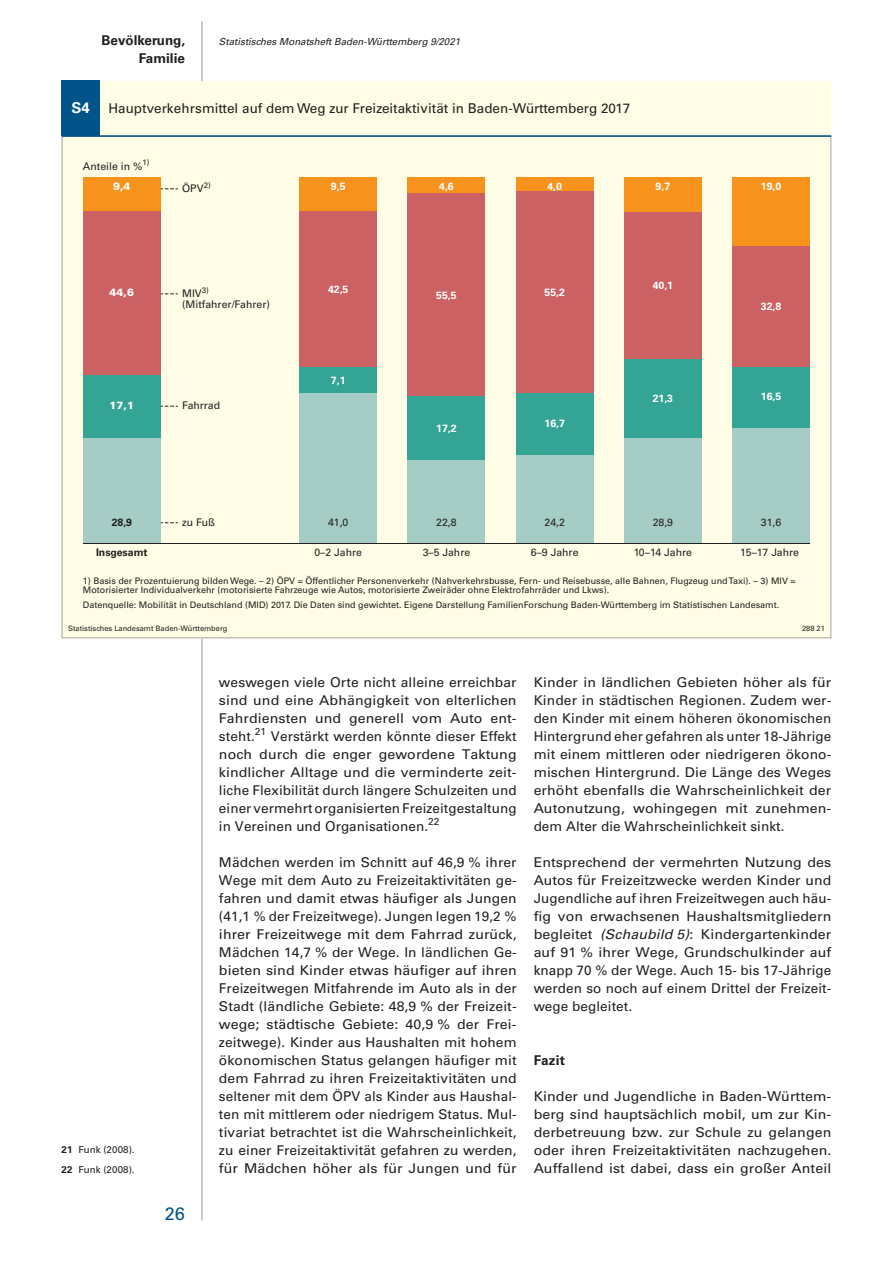
<style>
.page{position:relative;width:893px;height:1263px;background:#fff}
.page>*{position:absolute;margin:0;border:0;box-sizing:border-box;transform-origin:0 0}
.t1{font:18px "Univers";color:#01548a}
.Fließtext{font:13.5px/18px "Univers";letter-spacing:.005em;color:#231f20;text-align:justify}
.Fließtext-2{font:13.5px/18px "Univers";letter-spacing:.005em;color:#231f20;text-align:justify;scale:1.05 1}
.Kapitelzwischenübers{font:700 13.5px "Univers";color:#231f20}
.t2{font:10.5px/10.5px "Univers";color:#231f20}
.t3{font:700 10.5px "Univers";color:#fff}
.t4{font:700 10.5px "Univers";color:#231f20}
.t5{font:900 10.5px "Univers";color:#fff}
.t6{font:italic 9.75px "Univers";color:#231f20}
.t7{font:9.75px/20.2px "Univers";color:#231f20}
.t8{font:9px/9px "Univers";color:#231f20}
.t9{font:7.5px "Univers";color:#231f20}
.s1{font-weight:700;font-size:15px;color:#fff}
.s2{font-weight:700}
.s3{font-style:italic}
</style>
<div class="page">
<hr style="left:202px;top:21px;width:1px;height:1199px;background:#939598">
<div style="left:62px;top:81px;width:769px;height:557px;background:#fffde5"></div>
<svg style="left:62px;top:137px;width:769px;height:501px"></svg>
<div style="left:62px;top:81px;width:38px;height:55px;background:#01548a"></div>
<div style="left:83px;top:177px;width:78px;height:34px;background:#f7931d"></div>
<div style="left:299px;top:177px;width:78px;height:35px;background:#f7931d"></div>
<div style="left:408px;top:177px;width:77px;height:17px;background:#f7931d"></div>
<div style="left:516px;top:177px;width:78px;height:14px;background:#f7931d"></div>
<div style="left:624px;top:177px;width:78px;height:35px;background:#f7931d"></div>
<div style="left:732px;top:177px;width:78px;height:70px;background:#f7931d"></div>
<div style="left:83px;top:211px;width:78px;height:164px;background:#cc6163"></div>
<div style="left:299px;top:212px;width:78px;height:155px;background:#cc6163"></div>
<div style="left:408px;top:194px;width:77px;height:203px;background:#cc6163"></div>
<div style="left:516px;top:191px;width:78px;height:203px;background:#cc6163"></div>
<div style="left:624px;top:212px;width:78px;height:147px;background:#cc6163"></div>
<div style="left:732px;top:247px;width:78px;height:120px;background:#cc6163"></div>
<div style="left:83px;top:375px;width:78px;height:62px;background:#34a495"></div>
<div style="left:299px;top:367px;width:78px;height:26px;background:#34a495"></div>
<div style="left:408px;top:397px;width:77px;height:63px;background:#34a495"></div>
<div style="left:516px;top:394px;width:78px;height:61px;background:#34a495"></div>
<div style="left:624px;top:359px;width:78px;height:78px;background:#34a495"></div>
<div style="left:732px;top:367px;width:78px;height:60px;background:#34a495"></div>
<div style="left:83px;top:437px;width:78px;height:106px;background:#a6ccc6"></div>
<div style="left:299px;top:393px;width:78px;height:150px;background:#a6ccc6"></div>
<div style="left:408px;top:460px;width:77px;height:83px;background:#a6ccc6"></div>
<div style="left:516px;top:455px;width:78px;height:88px;background:#a6ccc6"></div>
<div style="left:624px;top:437px;width:78px;height:106px;background:#a6ccc6"></div>
<div style="left:732px;top:427px;width:78px;height:116px;background:#a6ccc6"></div>
<hr style="left:83px;top:543px;width:727px;height:1px;background:#231f20">
<hr style="left:62px;top:135px;width:769px;height:2px;background:#01548a">
<svg style="left:161px;top:189px;width:17px;height:1px"></svg>
<svg style="left:161px;top:294px;width:17px;height:1px"></svg>
<svg style="left:161px;top:406px;width:17px;height:1px"></svg>
<svg style="left:161px;top:522px;width:17px;height:1px"></svg>
<p class="Kapitelzwischenübers" style="left:102px;top:32px;width:85px">Bevölkerung,</p>
<p class="t6" style="left:219px;top:35px;width:243px">Statistisches Monatsheft Baden-Württemberg 9/2021</p>
<p class="Kapitelzwischenübers" style="left:139px;top:50px;width:47px">Familie</p>
<p class="Fließtext" style="left:72px;top:99px;width:560px"><span class="s1">S4</span> Hauptverkehrsmittel auf dem Weg zur Freizeitaktivität in Baden-Württemberg 2017</p>
<p class="t2" style="left:83px;top:161px;width:68px">Anteile in %<sup>1)</sup></p>
<p class="t5" style="left:113px;top:180px;width:19px">9,4</p>
<p class="t2" style="left:182px;top:183px;width:30px">ÖPV<sup>2)</sup></p>
<p class="t5" style="left:110px;top:286px;width:26px">44,6</p>
<p class="t5" style="left:110px;top:399px;width:26px">17,1</p>
<p class="t2" style="left:182px;top:288px;width:89px">MIV<sup>3) </sup>(Mitfahrer/Fahrer)</p>
<p class="t2" style="left:182px;top:400px;width:40px">Fahrrad</p>
<p class="t4" style="left:112px;top:516px;width:22px">28,9</p>
<p class="t2" style="left:182px;top:517px;width:35px">zu Fuß</p>
<p class="t3" style="left:331px;top:180px;width:16px">9,5</p>
<p class="t3" style="left:328px;top:283px;width:22px">42,5</p>
<p class="t3" style="left:331px;top:374px;width:16px">7,1</p>
<p class="t2" style="left:328px;top:517px;width:22px">41,0</p>
<p class="t3" style="left:439px;top:180px;width:16px">4,6</p>
<p class="t3" style="left:547px;top:180px;width:16px">4,0</p>
<p class="t3" style="left:656px;top:180px;width:16px">9,7</p>
<p class="t3" style="left:761px;top:180px;width:22px">19,0</p>
<p class="t3" style="left:436px;top:289px;width:22px">55,5</p>
<p class="t3" style="left:544px;top:286px;width:22px">55,2</p>
<p class="t3" style="left:653px;top:279px;width:22px">40,1</p>
<p class="t3" style="left:761px;top:300px;width:22px">32,8</p>
<p class="t3" style="left:653px;top:392px;width:22px">21,3</p>
<p class="t3" style="left:761px;top:391px;width:22px">16,5</p>
<p class="t3" style="left:436px;top:422px;width:22px">17,2</p>
<p class="t3" style="left:544px;top:418px;width:22px">16,7</p>
<p class="t2" style="left:436px;top:517px;width:22px">22,8</p>
<p class="t2" style="left:544px;top:517px;width:22px">24,2</p>
<p class="t2" style="left:653px;top:517px;width:22px">28,9</p>
<p class="t2" style="left:761px;top:517px;width:22px">31,6</p>
<p class="t4" style="left:96px;top:546px;width:53px">Insgesamt</p>
<p class="t2" style="left:314px;top:547px;width:49px">0–2 Jahre</p>
<p class="t2" style="left:423px;top:547px;width:49px">3–5 Jahre</p>
<p class="t2" style="left:531px;top:547px;width:49px">6–9 Jahre</p>
<p class="t2" style="left:634px;top:547px;width:60px">10–14 Jahre</p>
<p class="t2" style="left:740px;top:547px;width:61px">15–17 Jahre</p>
<p class="t8" style="left:83px;top:577px;width:714px">1) Basis der Prozentuierung bilden Wege. – 2) ÖPV = Öffentlicher Personenverkehr (Nahverkehrsbusse, Fern- und Reisebusse, alle Bahnen, Flugzeug und Taxi). – 3) MIV =<br>Motorisierter Individualverkehr (motorisierte Fahrzeuge wie Autos, motorisierte Zweiräder ohne Elektrofahrräder und Lkws).</p>
<p class="t8" style="left:83px;top:601px;width:698px">Datenquelle: Mobilität in Deutschland (MID) 2017. Die Daten sind gewichtet. Eigene Darstellung FamilienForschung Baden-Württemberg im Statistischen Landesamt.</p>
<p class="t9" style="left:68px;top:624px;width:161px">Statistisches Landesamt Baden-Württemberg</p>
<p class="t9" style="left:802px;top:624px;width:24px">288 21</p>
<p class="t7" style="left:62px;top:1139px;width:75px"><span class="s2">21</span> Funk (2008).<br><span class="s2">22</span> Funk (2008).</p>
<h1 class="t1" style="left:165px;top:1203px;width:22px">26</h1>
<p class="Fließtext" style="left:219px;top:673px;width:299px">weswegen viele Orte nicht alleine erreichbar sind und eine Abhängigkeit von elterlichen Fahrdiensten und generell vom Auto ent&shy;steht.<sup>21</sup> Verstärkt werden könnte dieser Effekt noch durch die enger gewordene Taktung kindlicher Alltage und die verminderte zeit&shy;liche Flexibilität durch längere Schulzeiten und einer vermehrt organisierten Freizeitgestaltung in Vereinen und Organisationen.<sup>22</sup></p>
<p class="Fließtext" style="left:219px;top:853px;width:299px">Mädchen werden im Schnitt auf 46,9 % ihrer Wege mit dem Auto zu Freizeitaktivitäten ge&shy;fahren und damit etwas häufiger als Jungen (41,1 % der Freizeitwege). Jungen legen 19,2 % ihrer Freizeitwege mit dem Fahrrad zurück, Mädchen 14,7 % der Wege. In ländlichen Ge&shy;bieten sind Kinder etwas häufiger auf ihren Freizeitwegen Mitfahrende im Auto als in der Stadt (ländliche Gebiete: 48,9 % der Freizeit&shy;wege; städtische Gebiete: 40,9 % der Frei&shy;zeitwege). Kinder aus Haushalten mit hohem ökonomischen Status gelangen häufiger mit dem Fahrrad zu ihren Freizeitaktivitäten und seltener mit dem ÖPV als Kinder aus Haushal&shy;ten mit mittlerem oder niedrigem Status. Mul&shy;tivariat betrachtet ist die Wahrscheinlichkeit, zu einer Freizeitaktivität gefahren zu werden, für Mädchen höher als für Jungen und für</p>
<p class="Fließtext-2" style="left:534px;top:673px;width:285px">Kinder in ländlichen Gebieten höher als für Kinder in städtischen Regionen. Zudem wer&shy;den Kinder mit einem höheren ökonomischen Hintergrund eher gefahren als unter 18-Jährige mit einem mittleren oder niedrigeren ökono&shy;mischen Hintergrund. Die Länge des Weges erhöht ebenfalls die Wahrscheinlichkeit der Autonutzung, wohingegen mit zunehmen&shy;dem Alter die Wahrscheinlichkeit sinkt.</p>
<p class="Fließtext-2" style="left:534px;top:853px;width:285px">Entsprechend der vermehrten Nutzung des Autos für Freizeitzwecke werden Kinder und Jugendliche auf ihren Freizeitwegen auch häu&shy;fig von erwachsenen Haushaltsmitgliedern begleitet <span class="s3">(Schaubild 5)</span>: Kindergartenkinder auf 91 % ihrer Wege, Grundschulkinder auf knapp 70 % der Wege. Auch 15- bis 17-Jährige werden so noch auf einem Drittel der Freizeit&shy;wege begleitet.</p>
<p class="Kapitelzwischenübers" style="left:534px;top:1052px;width:33px">Fazit</p>
<p class="Fließtext-2" style="left:534px;top:1087px;width:285px">Kinder und Jugendliche in Baden-Württem&shy;berg sind hauptsächlich mobil, um zur Kin&shy;derbetreuung bzw. zur Schule zu gelangen oder ihren Freizeitaktivitäten nachzugehen.<br>Auffallend ist dabei, dass ein großer Anteil</p>
</div>
